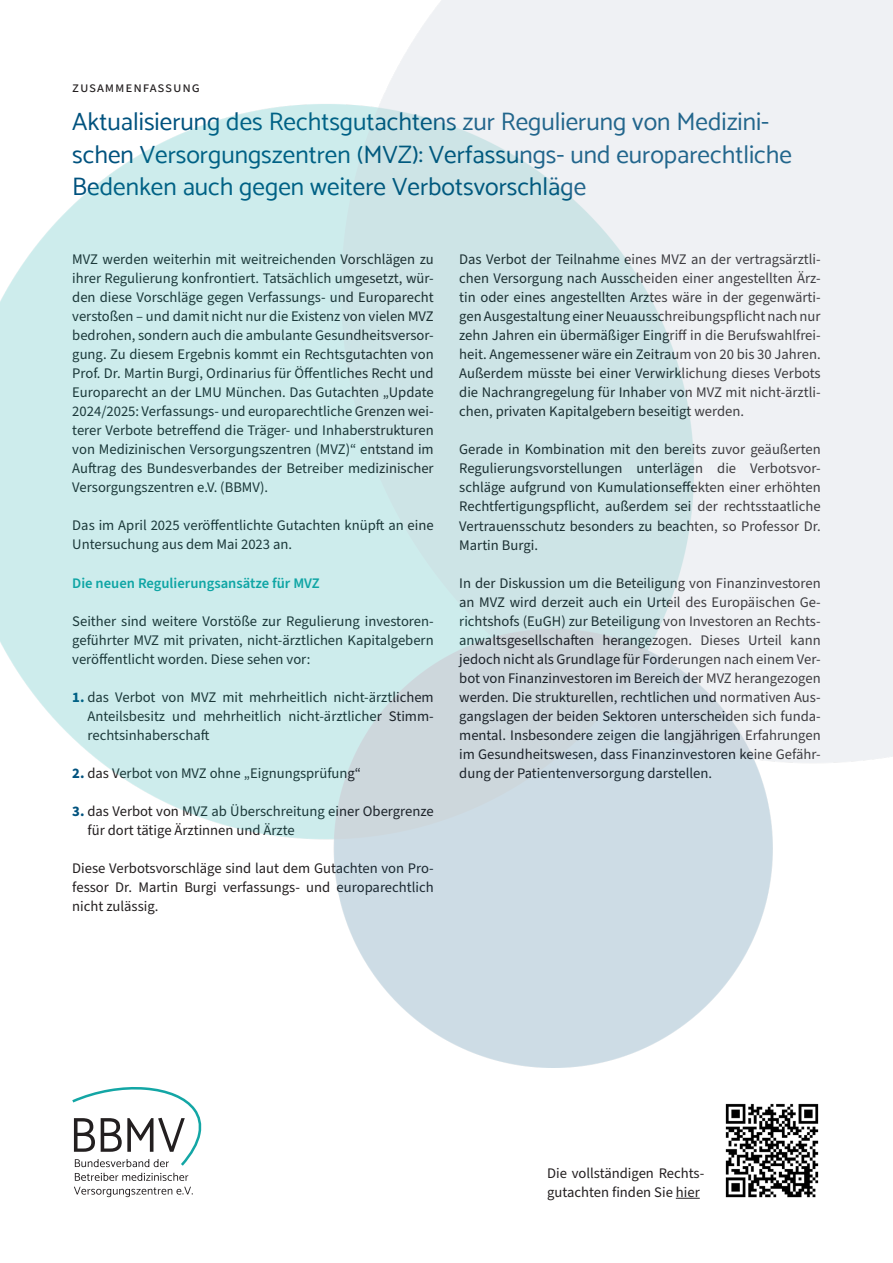
<style>
.page{position:relative;width:893px;height:1263px;background:#fff}
.page>*{position:absolute;margin:0;border:0;box-sizing:border-box;transform-origin:0 0}
.t1{font:25.2px/32.4px "Catamaran";color:#00527e}
.t2{font:14.7px/19px "Source Sans Pro";color:#231f20;text-align:justify}
.t3{font:600 14.7px "Source Sans Pro";color:#13a6a5}
.t4{font:14.7px "Source Sans Pro";letter-spacing:.06em;color:#231f20}
.s1{font-weight:700;color:#00527e}
</style>
<div class="page">
<svg style="left:676px;top:1198px;width:24px;height:1px"></svg>
<img style="left:725px;top:1103px;width:94px;height:95px">
<svg style="left:74px;top:1173px;width:119px;height:24px"></svg>
<svg style="left:72px;top:1087px;width:129px;height:80px"></svg>
<p class="t4" style="left:72px;top:77px;width:129px">zusammenfassung</p>
<h1 class="t1" style="left:72px;top:105px;width:721px">Aktualisierung des Rechtsgutachtens zur Regulierung von Medizini&shy;schen Versorgungszentren (MVZ): Verfassungs- und europarechtliche<br>Bedenken auch gegen weitere Verbotsvorschläge</h1>
<p class="t2" style="left:72px;top:250px;width:363px">MVZ werden weiterhin mit weitreichenden Vorschlägen zu ihrer Regulierung konfrontiert. Tatsächlich umgesetzt, wür&shy;den diese Vorschläge gegen Verfassungs- und Europarecht verstoßen – und damit nicht nur die Existenz von vielen MVZ bedrohen, sondern auch die ambulante Gesundheitsversor&shy;gung. Zu diesem Ergebnis kommt ein Rechtsgutachten von Prof. Dr. Martin Burgi, Ordinarius für Öffentliches Recht und Europarecht an der LMU München. Das Gutachten „Update 2024/2025: Verfassungs- und europarechtliche Grenzen wei&shy;terer Verbote betreffend die Träger- und Inhaberstrukturen von Medizinischen Versorgungszentren (MVZ)“ entstand im Auftrag des Bundesverbandes der Betreiber medizinischer Versorgungszentren e.V. (BBMV).</p>
<p class="t2" style="left:72px;top:516px;width:363px">Das im April 2025 veröffentlichte Gutachten knüpft an eine<br>Untersuchung aus dem Mai 2023 an.</p>
<p class="t3" style="left:72px;top:573px;width:249px">Die neuen Regulierungsansätze für MVZ</p>
<p class="t2" style="left:72px;top:612px;width:363px">Seither sind weitere Vorstöße zur Regulierung investoren&shy;geführter MVZ mit privaten, nicht-ärztlichen Kapitalgebern veröffentlicht worden. Diese sehen vor:</p>
<p class="t2" style="left:87px;top:688px;width:348px;text-indent:-15px"><span class="s1">1.</span> das Verbot von MVZ mit mehrheitlich nicht-ärztlichem Anteilsbesitz und mehrheitlich nicht-ärztlicher Stimm&shy;rechtsinhaberschaft</p>
<p class="t2" style="left:72px;top:764px;width:290px"><span class="s1">2.</span> das Verbot von MVZ ohne „Eignungsprüfung“</p>
<p class="t2" style="left:87px;top:802px;width:348px;text-indent:-15px"><span class="s1">3.</span> das Verbot von MVZ ab Überschreitung einer Obergrenze für dort tätige Ärztinnen und Ärzte</p>
<p class="t2" style="left:72px;top:859px;width:363px">Diese Verbotsvorschläge sind laut dem Gutachten von Pro&shy;fessor Dr. Martin Burgi verfassungs- und europarechtlich nicht zulässig.</p>
<p class="t2" style="left:459px;top:250px;width:363px">Das Verbot der Teilnahme eines MVZ an der vertragsärztli&shy;chen Versorgung nach Ausscheiden einer angestellten Ärz&shy;tin oder eines angestellten Arztes wäre in der gegenwärti&shy;gen Ausgestaltung einer Neuausschreibungspflicht nach nur zehn Jahren ein übermäßiger Eingriff in die Berufswahlfrei&shy;heit. Angemessener wäre ein Zeitraum von 20 bis 30 Jahren.<br>Außerdem müsste bei einer Verwirklichung dieses Verbots die Nachrangregelung für Inhaber von MVZ mit nicht-ärztli&shy;chen, privaten Kapitalgebern beseitigt werden.</p>
<p class="t2" style="left:459px;top:440px;width:363px">Gerade in Kombination mit den bereits zuvor geäußerten Regulierungsvorstellungen unterlägen die Verbotsvor&shy;schläge aufgrund von Kumulationseffekten einer erhöhten Rechtfertigungspflicht, außerdem sei der rechtsstaatliche Vertrauensschutz besonders zu beachten, so Professor Dr.<br>Martin Burgi.</p>
<p class="t2" style="left:459px;top:574px;width:363px">In der Diskussion um die Beteiligung von Finanzinvestoren an MVZ wird derzeit auch ein Urteil des Europäischen Ge&shy;richtshofs (EuGH) zur Beteiligung von Investoren an Rechts&shy;anwaltsgesellschaften herangezogen. Dieses Urteil kann jedoch nicht als Grundlage für Forderungen nach einem Ver&shy;bot von Finanzinvestoren im Bereich der MVZ herangezogen werden. Die strukturellen, rechtlichen und normativen Aus&shy;gangslagen der beiden Sektoren unterscheiden sich funda&shy;mental. Insbesondere zeigen die langjährigen Erfahrungen im Gesundheitswesen, dass Finanzinvestoren keine Gefähr&shy;dung der Patientenversorgung darstellen.</p>
<p class="t2" style="left:547px;top:1164px;width:159px">Die vollständigen Rechts&shy;gutachten finden Sie hier</p>
</div>
